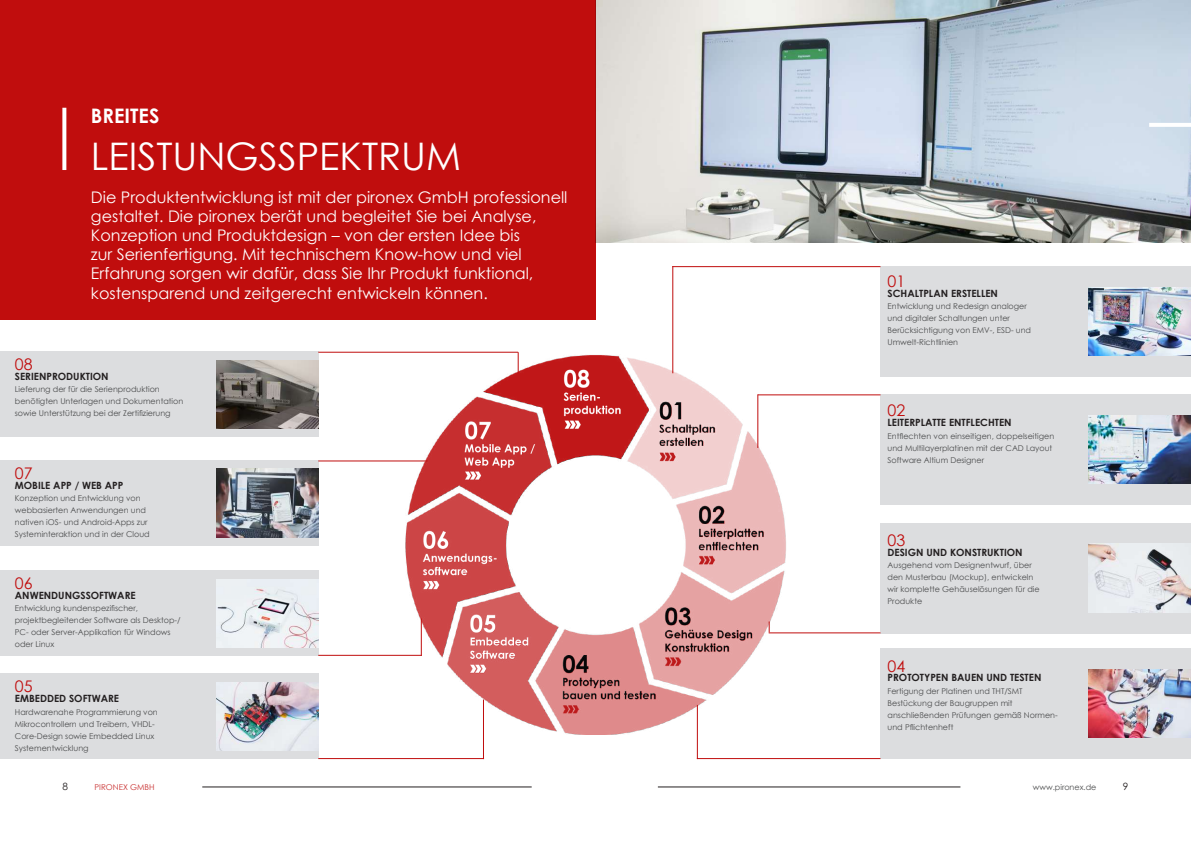
<style>
.page{position:relative;width:1191px;height:842px;background:#fff}
.page>*{position:absolute;margin:0;border:0;box-sizing:border-box;transform-origin:0 0}
.t1{font:38px "Century Gothic";color:#fff}
.t2{font:700 20px "Century Gothic";color:#fff}
.t3{font:16px/19.2px "Century Gothic";color:#fff}
.t4{font:16px "Century Gothic";color:#c00d0d}
.t5{font:700 10px "Century Gothic";color:#231f20}
.t6{font:10px "Century Gothic";color:#231f20}
.t7{font:8px/12px "Century Gothic";color:#4b4c4d}
.t8{font:8px "Century Gothic";color:#c93131}
</style>
<div class="page">
<img style="left:595px;top:0;width:596px;height:242px">
<div style="left:880px;top:266px;width:311px;height:111px;background:#dcdddf"></div>
<div style="left:880px;top:394px;width:311px;height:111px;background:#dcdddf"></div>
<div style="left:880px;top:523px;width:311px;height:110px;background:#dcdddf"></div>
<div style="left:880px;top:648px;width:311px;height:111px;background:#dcdddf"></div>
<div style="left:0;top:352px;width:318px;height:85px;background:#dcdddf"></div>
<div style="left:0;top:460px;width:318px;height:86px;background:#dcdddf"></div>
<div style="left:0;top:570px;width:318px;height:86px;background:#dcdddf"></div>
<div style="left:0;top:674px;width:318px;height:85px;background:#dcdddf"></div>
<div style="left:0;top:0;width:595px;height:320px;background:#c00d0d"></div>
<svg style="left:62px;top:108px;width:4px;height:62px"></svg>
<hr style="left:1149px;top:123px;width:42px;height:4px;background:#fff">
<img style="left:405px;top:355px;width:397px;height:379px">
<hr style="left:672px;top:266px;width:1px;height:107px;background:#c00d0d">
<hr style="left:672px;top:266px;width:208px;height:1px;background:#c00d0d">
<hr style="left:757px;top:394px;width:1px;height:54px;background:#c00d0d">
<hr style="left:758px;top:394px;width:122px;height:1px;background:#c00d0d">
<hr style="left:697px;top:705px;width:1px;height:54px;background:#c00d0d">
<hr style="left:697px;top:758px;width:183px;height:1px;background:#c00d0d">
<hr style="left:768px;top:632px;width:112px;height:1px;background:#c00d0d">
<hr style="left:483px;top:699px;width:1px;height:60px;background:#c00d0d">
<hr style="left:318px;top:758px;width:166px;height:1px;background:#c00d0d">
<hr style="left:421px;top:618px;width:1px;height:38px;background:#c00d0d">
<hr style="left:318px;top:655px;width:104px;height:1px;background:#c00d0d">
<svg style="left:518px;top:352px;width:1px;height:21px"></svg>
<hr style="left:318px;top:460px;width:109px;height:1px;background:#c00d0d">
<hr style="left:318px;top:352px;width:200px;height:1px;background:#c00d0d">
<hr style="left:202px;top:787px;width:329px;height:1px;background:#231f20">
<hr style="left:658px;top:787px;width:302px;height:1px;background:#231f20">
<img style="left:1088px;top:287px;width:103px;height:69px">
<img style="left:1088px;top:416px;width:103px;height:68px">
<img style="left:1088px;top:544px;width:103px;height:68px">
<img style="left:216px;top:579px;width:102px;height:68px">
<img style="left:1088px;top:670px;width:103px;height:68px">
<img style="left:216px;top:682px;width:102px;height:68px">
<img style="left:216px;top:360px;width:102px;height:68px">
<img style="left:216px;top:469px;width:102px;height:68px">
<h2 class="t2" style="left:91px;top:100px;width:70px">BREITES</h2>
<h1 class="t1" style="left:91px;top:129px;width:372px">LEISTUNGSSPEKTRUM</h1>
<p class="t3" style="left:91px;top:187px;width:478px">Die Produktentwicklung ist mit der pironex GmbH professionell gestaltet. Die pironex berät und begleitet Sie bei Analyse, Konzeption und Produktdesign – von der ersten Idee bis<br>zur Serienfertigung. Mit technischem Know-how und viel Erfahrung sorgen wir dafür, dass Sie Ihr Produkt funktional, kostensparend und zeitgerecht entwickeln können.</p>
<h3 class="t4" style="left:15px;top:353px;width:19px">08</h3>
<p class="t7" style="left:15px;top:383px;width:170px">Lieferung der für die Serienproduktion benötigten Unterlagen und Dokumentation sowie Unterstützung bei der Zertifizierung</p>
<p class="t5" style="left:15px;top:369px;width:95px">SERIENPRODUKTION</p>
<h3 class="t4" style="left:15px;top:462px;width:19px">07</h3>
<p class="t7" style="left:15px;top:492px;width:136px">Konzeption und Entwicklung von webbasierten Anwendungen und nativen iOS- und Android-Apps zur Systeminteraktion und in der Cloud</p>
<p class="t5" style="left:15px;top:477px;width:110px">MOBILE APP / WEB APP</p>
<h3 class="t4" style="left:15px;top:572px;width:19px">06</h3>
<p class="t7" style="left:15px;top:602px;width:167px">Entwicklung kundenspezifischer, projektbegleitender Software als Desktop-/ PC- oder Server-Applikation für Windows oder Linux</p>
<p class="t5" style="left:15px;top:587px;width:122px">ANWENDUNGSSOFTWARE</p>
<h3 class="t4" style="left:15px;top:675px;width:19px">05</h3>
<p class="t7" style="left:15px;top:706px;width:144px">Hardwarenahe Programmierung von<br>Mikrocontrollern und Treibern, VHDL-<br>Core-Design sowie Embedded Linux<br>Systementwicklung</p>
<p class="t5" style="left:15px;top:691px;width:106px">EMBEDDED SOFTWARE</p>
<h3 class="t4" style="left:887px;top:270px;width:19px">01</h3>
<p class="t7" style="left:887px;top:300px;width:145px">Entwicklung und Redesign analoger und digitaler Schaltungen unter<br>Berücksichtigung von EMV-, ESD- und<br>Umwelt-Richtlinien</p>
<p class="t5" style="left:887px;top:285px;width:112px">SCHALTPLAN ERSTELLEN</p>
<h3 class="t4" style="left:887px;top:399px;width:19px">02</h3>
<p class="t7" style="left:887px;top:430px;width:168px">Entflechten von einseitigen, doppelseitigen und Multilayerplatinen mit der CAD Layout<br>Software Altium Designer</p>
<p class="t5" style="left:887px;top:415px;width:125px">LEITERPLATTE ENTFLECHTEN</p>
<h3 class="t4" style="left:887px;top:529px;width:19px">03</h3>
<p class="t7" style="left:887px;top:559px;width:154px">Ausgehend vom Designentwurf, über den Musterbau (Mockup), entwickeln wir komplette Gehäuselösungen für die<br>Produkte</p>
<p class="t5" style="left:887px;top:544px;width:136px">DESIGN UND KONSTRUKTION</p>
<h3 class="t4" style="left:887px;top:655px;width:19px">04</h3>
<p class="t7" style="left:887px;top:685px;width:172px">Fertigung der Platinen und THT/SMT<br>Bestückung der Baugruppen mit anschließenden Prüfungen gemäß Normen&shy;und Pflichtenheft</p>
<p class="t5" style="left:887px;top:670px;width:155px">PROTOTYPEN BAUEN UND TESTEN</p>
<p class="t6" style="left:62px;top:780px;width:7px">8</p>
<p class="t8" style="left:94px;top:782px;width:62px">PIRONEX GMBH</p>
<p class="t7" style="left:1032px;top:781px;width:65px">www.pironex.de</p>
<p class="t6" style="left:1122px;top:779px;width:7px">9</p>
</div>
